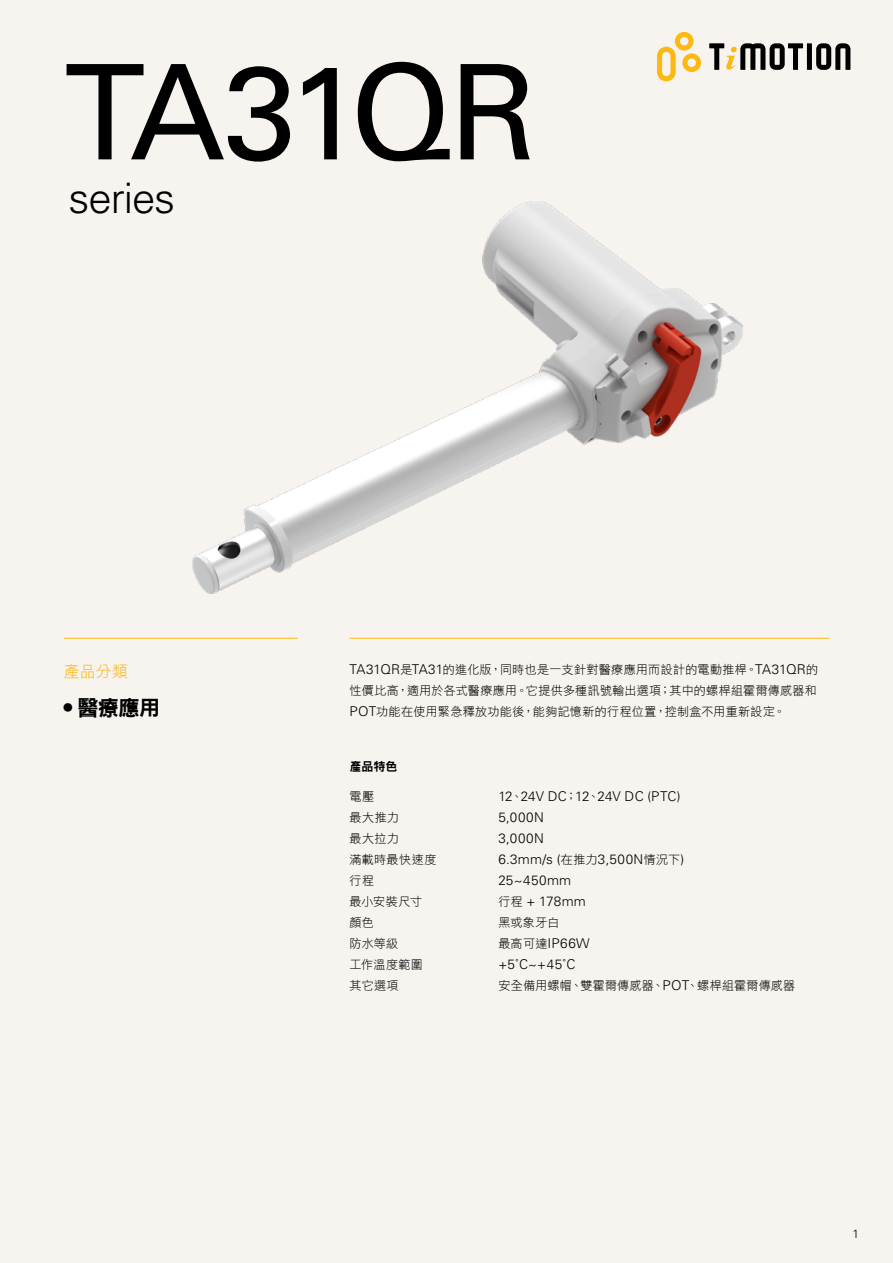
<style>
.page{position:relative;width:893px;height:1263px;background:#f7f3ef}
.page>*{position:absolute;margin:0;border:0;box-sizing:border-box;transform-origin:0 0}
.t1{font:132px "Univers LT Std";letter-spacing:-.06em;color:#000}
.t2{font:300 42px "Univers LT Std";letter-spacing:-.025em;color:#000}
.t3{font:21.15px "DFN Hei W9 WIN BF";color:#000}
.t4{font:15.9px "DF Hei W3 WIN BF";color:#fdb812}
.t5{font:300 13.5px "Univers LT Std";letter-spacing:.025em;color:#000}
.t6{font:300 13.5px "Univers LT Std";letter-spacing:.005em;color:#000}
.t7{font:12px/21px "DF Hei W3 WIN BF";letter-spacing:.03em;color:#000}
.t8{font:12px "DFN Hei W9 WIN BF";color:#000}
.t9{font:300 12px "Univers LT Std";color:#000}
.s1{font-family:"Univers LT Std";font-weight:700;font-size:23.85px}
.s2{font-family:"Univers LT Std";font-weight:300;font-size:13.5px}
.s3{font-family:"DF Hei W3 WIN BF";font-weight:400;font-size:12px}
</style>
<div class="page">
<svg style="left:657px;top:32px;width:44px;height:49px"></svg>
<div style="left:807px;top:43px;width:5px;height:27px;background:#000"></div>
<svg style="left:816px;top:43px;width:34px;height:27px"></svg>
<svg style="left:709px;top:43px;width:94px;height:27px"></svg>
<hr style="left:350px;top:638px;width:479px;height:1px;background:#fdb812">
<hr style="left:64px;top:638px;width:234px;height:1px;background:#fdb812">
<img style="left:193px;top:201px;width:550px;height:392px">
<h1 class="t1" style="left:64px;top:34px;width:475px">TA31QR</h1>
<h2 class="t2" style="left:69px;top:173px;width:108px">series</h2>
<h3 class="t4" style="left:64px;top:663px;width:66px">產品分類</h3>
<h3 class="t3" style="left:64px;top:697px;width:98px"><span class="s1">•</span> 醫療應用</h3>
<p class="t7" style="left:350px;top:659px;width:470px"><span class="s2">TA31QR</span>是<span class="s2">TA31</span>的進化版，同時也是一支針對醫療應用而設計的電動推桿。<span class="s2">TA31QR</span>的性價比高，適用於各式醫療應用。它提供多種訊號輸出選項；其中的螺桿組霍爾傳感器和<br><span class="s2">POT</span>功能在使用緊急釋放功能後，能夠記憶新的行程位置，控制盒不用重新設定。</p>
<p class="t8" style="left:350px;top:760px;width:49px">產品特色</p>
<p class="t7" style="left:350px;top:785px;width:26px">電壓</p>
<p class="t6" style="left:498px;top:788px;width:184px">12<span class="s3">、</span>24V DC<span class="s3">；</span>12<span class="s3">、</span>24V DC (PTC)</p>
<p class="t7" style="left:350px;top:806px;width:51px">最大推力</p>
<p class="t5" style="left:498px;top:809px;width:47px">5,000N</p>
<p class="t7" style="left:350px;top:827px;width:51px">最大拉力</p>
<p class="t5" style="left:498px;top:830px;width:47px">3,000N</p>
<p class="t7" style="left:350px;top:848px;width:88px">滿載時最快速度</p>
<p class="t5" style="left:498px;top:851px;width:187px">6.3mm/s (<span class="s3">在推力</span>3,500N<span class="s3">情況下</span>)</p>
<p class="t7" style="left:350px;top:869px;width:26px">行程</p>
<p class="t5" style="left:498px;top:872px;width:74px">25~450mm</p>
<p class="t7" style="left:350px;top:890px;width:74px">最小安裝尺寸</p>
<p class="t5" style="left:498px;top:893px;width:89px"><span class="s3">行程</span> + 178mm</p>
<p class="t7" style="left:350px;top:911px;width:26px">顏色</p>
<p class="t7" style="left:498px;top:911px;width:63px">黑或象牙白</p>
<p class="t7" style="left:350px;top:932px;width:50px">防水等級</p>
<p class="t5" style="left:498px;top:935px;width:93px"><span class="s3">最高可達</span>IP66W</p>
<p class="t7" style="left:350px;top:953px;width:75px">工作溫度範圍</p>
<p class="t5" style="left:498px;top:956px;width:79px">+5˚C~+45˚C</p>
<p class="t7" style="left:350px;top:974px;width:50px">其它選項</p>
<p class="t7" style="left:498px;top:974px;width:298px">安全備用螺帽、雙霍爾傳感器、<span class="s2">POT</span>、螺桿組霍爾傳感器</p>
<p class="t9" style="left:852px;top:1226px;width:8px">1</p>
</div>
